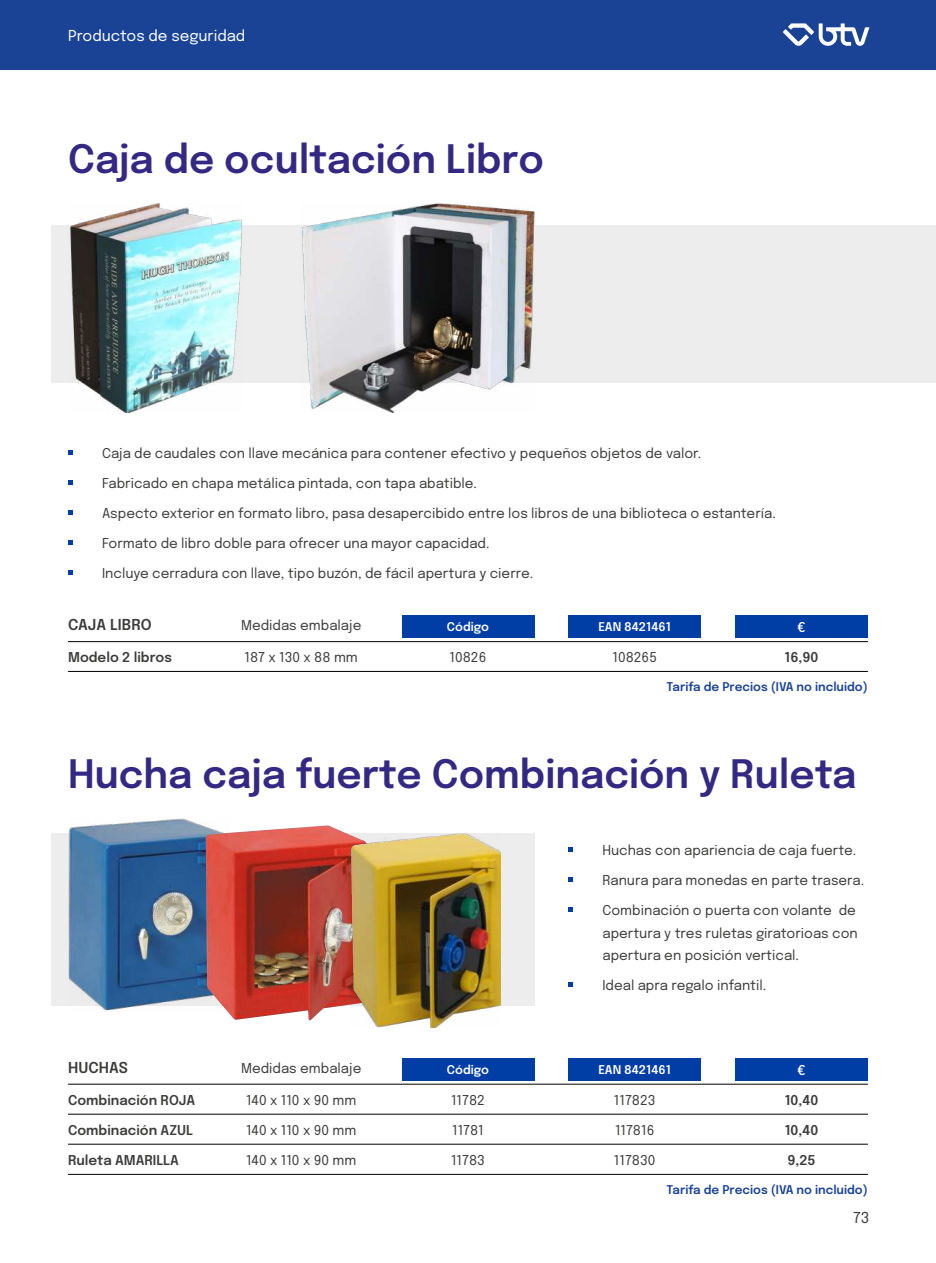
<style>
.page{position:relative;width:936px;height:1263px;background:#fff}
.page>*{position:absolute;margin:0;border:0;box-sizing:border-box;transform-origin:0 0}
.t1{font:600 39px "Epilogue";color:#332884}
.t2{font:15px "Epilogue";color:#fff}
.t3{font:600 15px "Epilogue";letter-spacing:.005em;color:#3c3c3b}
.t4{font:15px "Epilogue";color:#3c3c3b}
.t5{font:13.5px/22.5px "Epilogue";color:#3c3c3b}
.t6{font:600 13.5px "Epilogue";color:#3c3c3b}
.t7{font:600 13.5px "Epilogue";color:#fff}
.t8{font:600 12px "Epilogue";color:#1a4395}
.t9{font:600 12px "Epilogue";color:#fff}
</style>
<div class="page">
<div style="left:0;top:0;width:935px;height:69px;background:#1a4395"></div>
<svg style="left:783px;top:23px;width:86px;height:23px"></svg>
<div style="left:51px;top:833px;width:483px;height:172px;background:#ededed"></div>
<img style="left:68px;top:818px;width:138px;height:193px">
<img style="left:206px;top:825px;width:144px;height:195px">
<img style="left:350px;top:833px;width:150px;height:195px">
<hr style="left:68px;top:1084px;width:799px;height:1px;background:#000">
<hr style="left:68px;top:1114px;width:799px;height:1px;background:#000">
<hr style="left:68px;top:1144px;width:799px;height:1px;background:#000">
<hr style="left:68px;top:1174px;width:799px;height:1px;background:#000">
<div style="left:568px;top:1058px;width:133px;height:22px;background:#003da5"></div>
<div style="left:401px;top:1058px;width:133px;height:22px;background:#003da5"></div>
<div style="left:735px;top:1058px;width:132px;height:22px;background:#003da5"></div>
<svg style="left:568px;top:878px;width:4px;height:4px"></svg>
<svg style="left:568px;top:908px;width:4px;height:4px"></svg>
<svg style="left:568px;top:983px;width:4px;height:4px"></svg>
<svg style="left:568px;top:848px;width:4px;height:4px"></svg>
<div style="left:51px;top:225px;width:884px;height:158px;background:#ededed"></div>
<img style="left:70px;top:203px;width:172px;height:210px">
<hr style="left:68px;top:671px;width:799px;height:1px;background:#000">
<hr style="left:68px;top:641px;width:799px;height:1px;background:#000">
<div style="left:568px;top:615px;width:133px;height:23px;background:#003da5"></div>
<div style="left:401px;top:615px;width:133px;height:23px;background:#003da5"></div>
<div style="left:735px;top:615px;width:132px;height:23px;background:#003da5"></div>
<svg style="left:68px;top:480px;width:4px;height:4px"></svg>
<svg style="left:68px;top:540px;width:4px;height:4px"></svg>
<svg style="left:68px;top:510px;width:4px;height:4px"></svg>
<svg style="left:68px;top:570px;width:4px;height:4px"></svg>
<svg style="left:68px;top:450px;width:4px;height:4px"></svg>
<img style="left:302px;top:203px;width:232px;height:210px">
<p class="t2" style="left:68px;top:25px;width:179px">Productos de seguridad</p>
<h1 class="t1" style="left:68px;top:130px;width:477px">Caja de ocultación Libro</h1>
<p class="t5" style="left:102px;top:441px;width:600px">Caja de caudales con llave mecánica para contener efectivo y pequeños objetos de valor.</p>
<p class="t5" style="left:102px;top:471px;width:376px">Fabricado en chapa metálica pintada, con tapa abatible.</p>
<p class="t5" style="left:102px;top:501px;width:675px">Aspecto exterior en formato libro, pasa desapercibido entre los libros de una biblioteca o estantería.</p>
<p class="t5" style="left:102px;top:531px;width:389px">Formato de libro doble para ofrecer una mayor capacidad.</p>
<p class="t5" style="left:102px;top:561px;width:432px">Incluye cerradura con llave, tipo buzón, de fácil apertura y cierre.</p>
<p class="t3" style="left:68px;top:614px;width:85px">CAJA LIBRO</p>
<p class="t5" style="left:241px;top:613px;width:122px">Medidas embalaje</p>
<p class="t9" style="left:447px;top:618px;width:44px">Código</p>
<p class="t9" style="left:598px;top:618px;width:74px">EAN 8421461</p>
<p class="t7" style="left:797px;top:617px;width:10px">€</p>
<p class="t6" style="left:68px;top:647px;width:105px">Modelo 2 libros</p>
<p class="t5" style="left:244px;top:645px;width:115px">187 x 130 x 88 mm</p>
<p class="t5" style="left:449px;top:645px;width:38px">10826</p>
<p class="t5" style="left:612px;top:645px;width:46px">108265</p>
<p class="t6" style="left:784px;top:647px;width:36px">16,90</p>
<p class="t8" style="left:666px;top:678px;width:203px">Tarifa de Precios (IVA no incluido)</p>
<h1 class="t1" style="left:68px;top:745px;width:790px">Hucha caja fuerte Combinación y Ruleta</h1>
<p class="t5" style="left:602px;top:838px;width:255px">Huchas con apariencia de caja fuerte.</p>
<p class="t5" style="left:602px;top:868px;width:263px">Ranura para monedas en parte trasera.</p>
<p class="t5" style="left:602px;top:898px;width:257px">Combinación o puerta con volante de apertura y tres ruletas giratorioas con apertura en posición vertical.</p>
<p class="t5" style="left:602px;top:973px;width:165px">Ideal apra regalo infantil.</p>
<p class="t3" style="left:68px;top:1056px;width:61px">HUCHAS</p>
<p class="t5" style="left:241px;top:1056px;width:122px">Medidas embalaje</p>
<p class="t9" style="left:447px;top:1061px;width:44px">Código</p>
<p class="t9" style="left:598px;top:1061px;width:74px">EAN 8421461</p>
<p class="t7" style="left:797px;top:1060px;width:10px">€</p>
<p class="t6" style="left:68px;top:1090px;width:129px">Combinación ROJA</p>
<p class="t5" style="left:246px;top:1088px;width:112px">140 x 110 x 90 mm</p>
<p class="t5" style="left:451px;top:1088px;width:35px">11782</p>
<p class="t5" style="left:614px;top:1088px;width:43px">117823</p>
<p class="t6" style="left:784px;top:1090px;width:35px">10,40</p>
<p class="t6" style="left:68px;top:1120px;width:126px">Combinación AZUL</p>
<p class="t5" style="left:246px;top:1118px;width:112px">140 x 110 x 90 mm</p>
<p class="t6" style="left:784px;top:1120px;width:35px">10,40</p>
<p class="t5" style="left:452px;top:1118px;width:33px">11781</p>
<p class="t5" style="left:615px;top:1118px;width:41px">117816</p>
<p class="t6" style="left:68px;top:1150px;width:112px">Ruleta AMARILLA</p>
<p class="t5" style="left:246px;top:1148px;width:112px">140 x 110 x 90 mm</p>
<p class="t5" style="left:451px;top:1148px;width:35px">11783</p>
<p class="t5" style="left:614px;top:1148px;width:43px">117830</p>
<p class="t6" style="left:787px;top:1150px;width:30px">9,25</p>
<p class="t8" style="left:666px;top:1181px;width:203px">Tarifa de Precios (IVA no incluido)</p>
<p class="t4" style="left:853px;top:1207px;width:18px">73</p>
</div>
